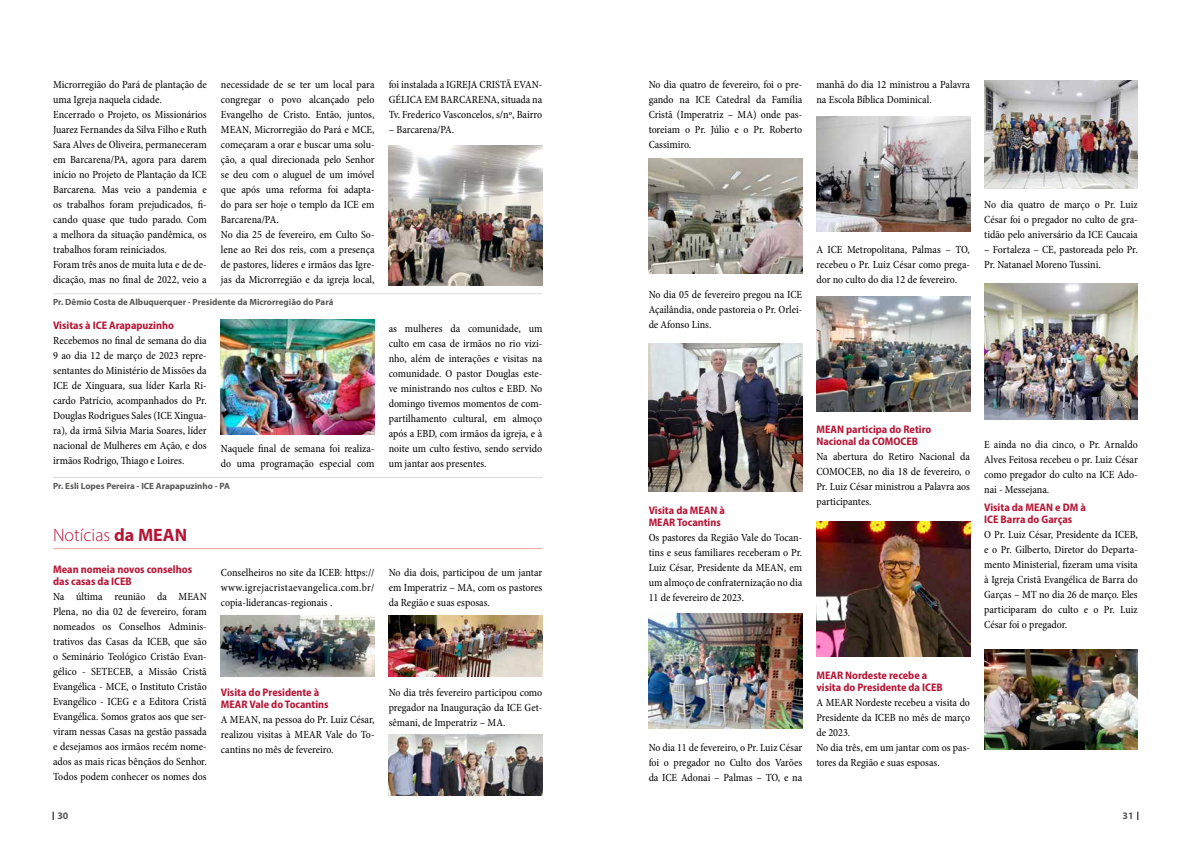
<style>
.page{position:relative;width:1191px;height:842px;background:#fff}
.page>*{position:absolute;margin:0;border:0;box-sizing:border-box;transform-origin:0 0}
.t1{font:300 18px "Myriad Pro";color:#b71435}
.t2{font:condensed 11px/15px "Minion Pro";color:#000;text-align:justify}
.t3{font:700 semi-condensed 11px/12px "Myriad Pro";color:#b71435}
.t4{font:700 10px "Myriad Pro";color:#575756}
.t5{font:700 9px "Myriad Pro";color:#575756}
.s1{font-weight:700}
</style>
<div class="page">
<img style="left:648px;top:159px;width:154px;height:115px">
<img style="left:648px;top:343px;width:154px;height:148px">
<img style="left:648px;top:613px;width:154px;height:115px">
<img style="left:816px;top:116px;width:154px;height:115px">
<img style="left:816px;top:297px;width:154px;height:115px">
<img style="left:816px;top:522px;width:154px;height:135px">
<img style="left:984px;top:80px;width:153px;height:109px">
<img style="left:984px;top:283px;width:153px;height:136px">
<img style="left:984px;top:649px;width:153px;height:100px">
<hr style="left:53px;top:294px;width:489px;height:1px;background:#dadada">
<hr style="left:53px;top:477px;width:489px;height:1px;background:#dadada">
<hr style="left:53px;top:548px;width:489px;height:1px;background:#e1a7a1">
<img style="left:389px;top:145px;width:153px;height:140px">
<img style="left:221px;top:319px;width:153px;height:115px">
<img style="left:221px;top:615px;width:153px;height:62px">
<img style="left:389px;top:615px;width:153px;height:62px">
<img style="left:389px;top:734px;width:153px;height:61px">
<p class="t2" style="left:53px;top:77px;width:155px;text-align:left">Microrregião do Pará de plantação de uma Igreja naquela cidade.<br>Encerrado o Projeto, os Missionários Juarez Fernandes da Silva Filho e Ruth Sara Alves de Oliveira, permaneceram em Barcarena/PA, agora para darem início no Projeto de Plantação da ICE Barcarena. Mas veio a pandemia e os trabalhos foram prejudicados, fi&shy;cando quase que tudo parado. Com a melhora da situação pandêmica, os trabalhos foram reiniciados.<br>Foram três anos de muita luta e de de&shy;dicação, mas no final de 2022, veio a</p>
<p class="t2" style="left:221px;top:77px;width:155px;text-align:left">necessidade de se ter um local para congregar o povo alcançado pelo<br>Evangelho de Cristo. Então, juntos,<br>MEAN, Microrregião do Pará e MCE, começaram a orar e buscar uma solu&shy;ção, a qual direcionada pelo Senhor se deu com o aluguel de um imóvel que após uma reforma foi adapta&shy;do para ser hoje o templo da ICE em<br>Barcarena/PA.<br>No dia 25 de fevereiro, em Culto So&shy;lene ao Rei dos reis, com a presença de pastores, líderes e irmãos das Igre&shy;jas da Microrregião e da igreja local,</p>
<p class="t2" style="left:389px;top:77px;width:155px">foi instalada a IGREJA CRISTÃ EVAN-GÉLICA EM BARCARENA, situada na Tv. Frederico Vasconcelos, s/nº, Bairro</p>
<p class="t2" style="left:389px;top:122px;width:67px">– Barcarena/PA.</p>
<p class="t5" style="left:53px;top:297px;width:282px">Pr. Dêmio Costa de Albuquerquer - Presidente da Microrregião do Pará</p>
<p class="t3" style="left:53px;top:319px;width:122px">Visitas à ICE Arapapuzinho</p>
<p class="t2" style="left:53px;top:333px;width:155px">Recebemos no final de semana do dia 9 ao dia 12 de março de 2023 repre&shy;sentantes do Ministério de Missões da ICE de Xinguara, sua líder Karla Ri&shy;cardo Patrício, acompanhados do Pr.<br>Douglas Rodrigues Sales (ICE Xingua&shy;ra), da irmã Silvia Maria Soares, líder nacional de Mulheres em Ação, e dos irmãos Rodrigo, Thiago e Loires.</p>
<p class="t2" style="left:221px;top:441px;width:155px">Naquele final de semana foi realiza&shy;do uma programação especial com</p>
<p class="t5" style="left:53px;top:480px;width:178px">Pr. Esli Lopes Pereira - ICE Arapapuzinho - PA</p>
<h1 class="t1" style="left:53px;top:524px;width:135px">Notícias <span class="s1">da MEAN</span></h1>
<p class="t3" style="left:53px;top:563px;width:140px">Mean nomeia novos conselhos das casas da ICEB</p>
<p class="t2" style="left:53px;top:589px;width:155px">Na última reunião da MEAN Plena, no dia 02 de fevereiro, foram nomeados os Conselhos Adminis&shy;trativos das Casas da ICEB, que são o Seminário Teológico Cristão Evan&shy;gélico - SETECEB, a Missão Cristã Evangélica - MCE, o Instituto Cristão Evangélico - ICEG e a Editora Cristã Evangélica. Somos gratos aos que ser&shy;viram nessas Casas na gestão passada e desejamos aos irmãos recém nome&shy;ados as mais ricas bênçãos do Senhor.<br>Todos podem conhecer os nomes dos</p>
<p class="t2" style="left:221px;top:565px;width:155px">Conselheiros no site da ICEB: https:// www.igrejacristaevangelica.com.br/ copia-liderancas-regionais .</p>
<p class="t3" style="left:221px;top:686px;width:109px">Visita do Presidente à<br>MEAR Vale do Tocantins</p>
<p class="t2" style="left:221px;top:712px;width:155px">A MEAN, na pessoa do Pr. Luiz César, realizou visitas à MEAR Vale do To&shy;cantins no mês de fevereiro.</p>
<p class="t2" style="left:389px;top:321px;width:155px">as mulheres da comunidade, um culto em casa de irmãos no rio vizi&shy;nho, além de interações e visitas na comunidade. O pastor Douglas este&shy;ve ministrando nos cultos e EBD. No domingo tivemos momentos de com&shy;partilhamento cultural, em almoço após a EBD, com irmãos da igreja, e à noite um culto festivo, sendo servido um jantar aos presentes.</p>
<p class="t2" style="left:389px;top:565px;width:155px">No dia dois, participou de um jantar em Imperatriz – MA, com os pastores da Região e suas esposas.</p>
<p class="t2" style="left:389px;top:685px;width:155px">No dia três fevereiro participou como pregador na Inauguração da ICE Get&shy;sêmani, de Imperatriz – MA.</p>
<p class="t2" style="left:648px;top:77px;width:155px">No dia quatro de fevereiro, foi o pre&shy;gando na ICE Catedral da Família Cristã (Imperatriz – MA) onde pas&shy;toreiam o Pr. Júlio e o Pr. Roberto Cassimiro.</p>
<p class="t2" style="left:816px;top:77px;width:155px">manhã do dia 12 ministrou a Palavra na Escola Bíblica Dominical.</p>
<p class="t2" style="left:648px;top:287px;width:155px">No dia 05 de fevereiro pregou na ICE Açailândia, onde pastoreia o Pr. Orlei&shy;de Afonso Lins.</p>
<p class="t2" style="left:816px;top:242px;width:155px">A ICE Metropolitana, Palmas – TO, recebeu o Pr. Luiz César como prega&shy;dor no culto do dia 12 de fevereiro.</p>
<p class="t2" style="left:984px;top:197px;width:155px">No dia quatro de março o Pr. Luiz César foi o pregador no culto de gra&shy;tidão pelo aniversário da ICE Caucaia</p>
<p class="t2" style="left:984px;top:242px;width:155px">– Fortaleza – CE, pastoreada pelo Pr.<br>Pr. Natanael Moreno Tussini.</p>
<p class="t3" style="left:648px;top:504px;width:78px">Visita da MEAN à<br>MEAR Tocantins</p>
<p class="t2" style="left:648px;top:530px;width:155px">Os pastores da Região Vale do Tocan&shy;tins e seus familiares receberam o Pr.<br>Luiz César, Presidente da MEAN, em um almoço de confraternização no dia 11 de fevereiro de 2023.</p>
<p class="t3" style="left:816px;top:423px;width:116px">MEAN participa do Retiro<br>Nacional da COMOCEB</p>
<p class="t2" style="left:816px;top:449px;width:155px">Na abertura do Retiro Nacional da COMOCEB, no dia 18 de fevereiro, o Pr. Luiz César ministrou a Palavra aos participantes.</p>
<p class="t2" style="left:984px;top:437px;width:155px">E ainda no dia cinco, o Pr. Arnaldo Alves Feitosa recebeu o pr. Luiz César como pregador do culto na ICE Ado&shy;nai - Messejana.</p>
<p class="t3" style="left:984px;top:501px;width:103px">Visita da MEAN e DM à<br>ICE Barra do Garças</p>
<p class="t2" style="left:984px;top:527px;width:155px">O Pr. Luiz César, Presidente da ICEB, e o Pr. Gilberto, Diretor do Departa&shy;mento Ministerial, fizeram uma visita à Igreja Cristã Evangélica de Barra do Garças – MT no dia 26 de março. Eles participaram do culto e o Pr. Luiz César foi o pregador.</p>
<p class="t2" style="left:648px;top:740px;width:155px">No dia 11 de fevereiro, o Pr. Luiz César foi o pregador no Culto dos Varões da ICE Adonai – Palmas – TO, e na</p>
<p class="t3" style="left:816px;top:668px;width:128px">MEAR Nordeste recebe a visita do Presidente da ICEB</p>
<p class="t2" style="left:816px;top:695px;width:155px;text-align:left">A MEAR Nordeste recebeu a visita do<br>Presidente da ICEB no mês de março de 2023.<br>No dia três, em um jantar com os pas&shy;tores da Região e suas esposas.</p>
<p class="t4" style="left:57px;top:809px;width:13px">30</p>
<p class="t4" style="left:1122px;top:809px;width:13px">31</p>
</div>
